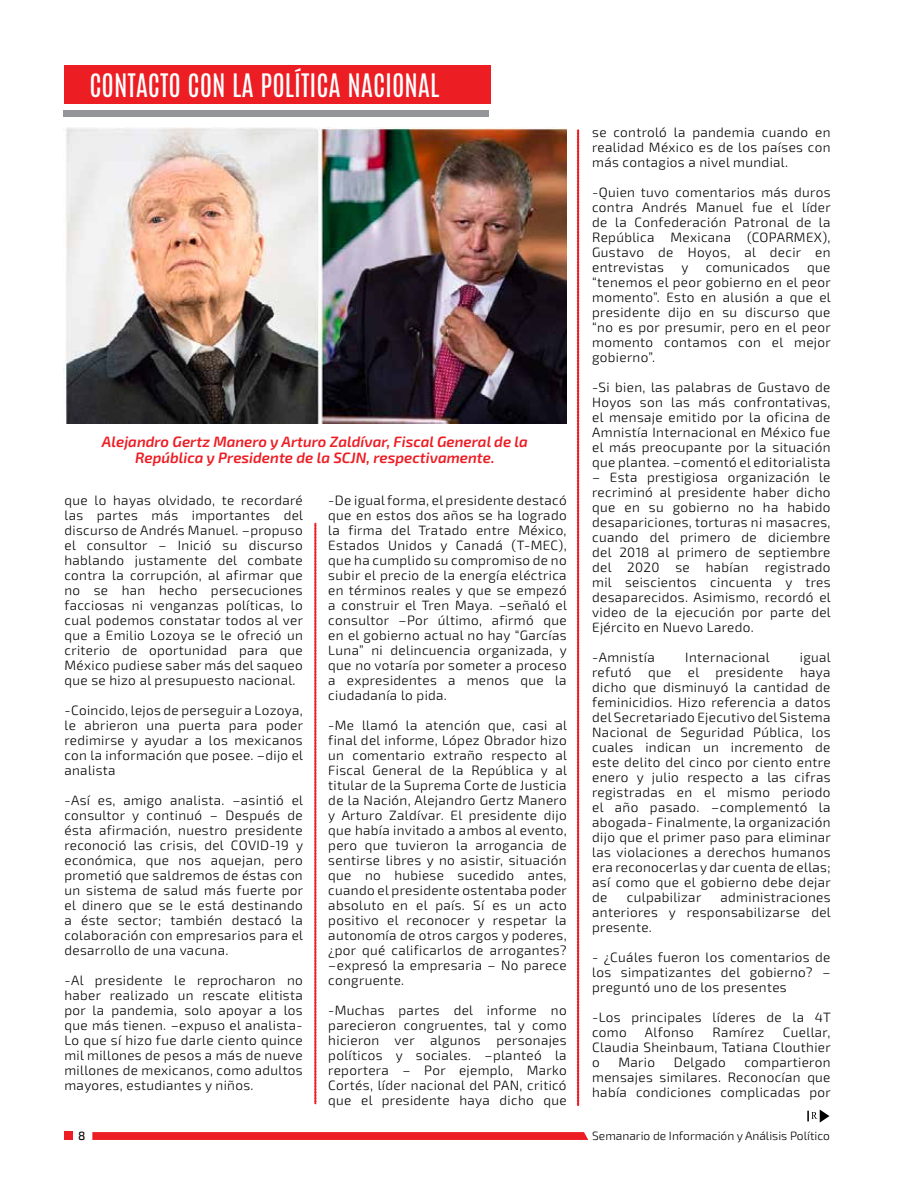
<style>
.page{position:relative;width:915px;height:1191px;background:#fff}
.page>*{position:absolute;margin:0;border:0;box-sizing:border-box;transform-origin:0 0}
.t1{font:27px "Antonio";color:#fff}
.t2{font:italic 600 15px/16.5px "Exo 2";color:#ed1d24;text-align:center}
.t3{font:300 13.5px/15px "Exo 2";letter-spacing:.025em;color:#000;text-align:justify}
.t4{font:300 12px "Exo 2";color:#000}
.t5{font:500 12px "Exo 2";color:#000}
</style>
<div class="page">
<div style="left:64px;top:1131px;width:8px;height:9px;background:#ed1d24"></div>
<svg style="left:92px;top:1132px;width:496px;height:8px;background:#ed2128"></svg>
<svg style="left:577px;top:130px;width:1px;height:975px"></svg>
<svg style="left:314px;top:523px;width:2px;height:581px"></svg>
<svg style="left:807px;top:1109px;width:22px;height:13px"></svg>
<div style="left:64px;top:66px;width:426px;height:38px;background:#ed1d24"></div>
<div style="left:63px;top:111px;width:425px;height:6px;background:#939598"></div>
<img style="left:64px;top:128px;width:502px;height:295px">
<h1 class="t1" style="left:89px;top:65px;width:351px">CONTACTO CON LA POLÍTICA NACIONAL</h1>
<p class="t2" style="left:102px;top:434px;width:427px">Alejandro Gertz Manero y Arturo Zaldívar, Fiscal General de la<br>República y Presidente de la SCJN, respectivamente.</p>
<p class="t3" style="left:64px;top:493px;width:240px">que lo hayas olvidado, te recordaré las partes más importantes del discurso de Andrés Manuel. –propuso el consultor – Inició su discurso hablando justamente del combate contra la corrupción, al afirmar que no se han hecho persecuciones facciosas ni venganzas políticas, lo cual podemos constatar todos al ver que a Emilio Lozoya se le ofreció un criterio de oportunidad para que México pudiese saber más del saqueo que se hizo al presupuesto nacional.</p>
<p class="t3" style="left:64px;top:703px;width:240px">-Coincido, lejos de perseguir a Lozoya, le abrieron una puerta para poder redimirse y ayudar a los mexicanos con la información que posee. –dijo el analista</p>
<p class="t3" style="left:64px;top:793px;width:240px">-Así es, amigo analista. –asintió el consultor y continuó – Después de ésta afirmación, nuestro presidente reconoció las crisis, del COVID-19 y económica, que nos aquejan, pero prometió que saldremos de éstas con un sistema de salud más fuerte por el dinero que se le está destinando a éste sector; también destacó la colaboración con empresarios para el desarrollo de una vacuna.</p>
<p class="t3" style="left:64px;top:973px;width:240px">-Al presidente le reprocharon no haber realizado un rescate elitista por la pandemia, solo apoyar a los que más tienen. –expuso el analista-Lo que sí hizo fue darle ciento quince mil millones de pesos a más de nueve millones de mexicanos, como adultos mayores, estudiantes y niños.</p>
<p class="t3" style="left:328px;top:493px;width:240px">-De igual forma, el presidente destacó que en estos dos años se ha logrado la firma del Tratado entre México, Estados Unidos y Canadá (T-MEC), que ha cumplido su compromiso de no subir el precio de la energía eléctrica en términos reales y que se empezó a construir el Tren Maya. –señaló el consultor –Por último, afirmó que en el gobierno actual no hay “Garcías Luna” ni delincuencia organizada, y que no votaría por someter a proceso a expresidentes a menos que la ciudadanía lo pida.</p>
<p class="t3" style="left:328px;top:718px;width:240px">-Me llamó la atención que, casi al final del informe, López Obrador hizo un comentario extraño respecto al Fiscal General de la República y al titular de la Suprema Corte de Justicia de la Nación, Alejandro Gertz Manero y Arturo Zaldívar. El presidente dijo que había invitado a ambos al evento, pero que tuvieron la arrogancia de sentirse libres y no asistir, situación que no hubiese sucedido antes, cuando el presidente ostentaba poder absoluto en el país. Sí es un acto positivo el reconocer y respetar la autonomía de otros cargos y poderes, ¿por qué calificarlos de arrogantes? –expresó la empresaria – No parece congruente.</p>
<p class="t3" style="left:328px;top:1003px;width:240px">-Muchas partes del informe no parecieron congruentes, tal y como hicieron ver algunos personajes políticos y sociales. –planteó la reportera – Por ejemplo, Marko Cortés, líder nacional del PAN, criticó que el presidente haya dicho que</p>
<p class="t3" style="left:592px;top:125px;width:240px">se controló la pandemia cuando en realidad México es de los países con más contagios a nivel mundial.</p>
<p class="t3" style="left:592px;top:185px;width:240px">-Quien tuvo comentarios más duros contra Andrés Manuel fue el líder de la Confederación Patronal de la República Mexicana (COPARMEX), Gustavo de Hoyos, al decir en entrevistas</p>
<p class="t3" style="left:681px;top:260px;width:9px">y</p>
<p class="t3" style="left:705px;top:260px;width:85px">comunicados</p>
<p class="t3" style="left:592px;top:260px;width:240px;text-indent:215px">que “tenemos el peor gobierno en el peor momento”. Esto en alusión a que el presidente dijo en su discurso que “no es por presumir, pero en el peor momento contamos con el mejor gobierno”.</p>
<p class="t3" style="left:592px;top:380px;width:240px">-Si bien, las palabras de Gustavo de Hoyos son las más confrontativas, el mensaje emitido por la oficina de Amnistía Internacional en México fue el más preocupante por la situación que plantea. –comentó el editorialista</p>
<p class="t3" style="left:592px;top:470px;width:240px">– Esta prestigiosa organización le recriminó al presidente haber dicho que en su gobierno no ha habido desapariciones, torturas ni masacres, cuando del primero de diciembre del 2018 al primero de septiembre del 2020 se habían registrado mil seiscientos cincuenta y tres desaparecidos. Asimismo, recordó el video de la ejecución por parte del Ejército en Nuevo Laredo.</p>
<p class="t3" style="left:592px;top:650px;width:64px">-Amnistía</p>
<p class="t3" style="left:685px;top:650px;width:86px">Internacional</p>
<p class="t3" style="left:592px;top:650px;width:240px;text-indent:208px">igual refutó que el presidente haya dicho que disminuyó la cantidad de feminicidios. Hizo referencia a datos del Secretariado Ejecutivo del Sistema Nacional de Seguridad Pública, los cuales indican un incremento de este delito del cinco por ciento entre enero y julio respecto a las cifras registradas en el mismo periodo el año pasado. –complementó la abogada- Finalmente, la organización dijo que el primer paso para eliminar las violaciones a derechos humanos era reconocerlas y dar cuenta de ellas; así como que el gobierno debe dejar de</p>
<p class="t3" style="left:592px;top:890px;width:240px;text-indent:128px">administraciones anteriores y responsabilizarse del presente.</p>
<p class="t3" style="left:592px;top:950px;width:240px">- ¿Cuáles fueron los comentarios de los simpatizantes del gobierno? – preguntó uno de los presentes</p>
<p class="t3" style="left:592px;top:1010px;width:240px">-Los principales líderes de la 4T como</p>
<p class="t3" style="left:626px;top:890px;width:76px">culpabilizar</p>
<p class="t3" style="left:644px;top:1025px;width:50px">Alfonso</p>
<p class="t3" style="left:712px;top:1025px;width:53px">Ramírez</p>
<p class="t3" style="left:592px;top:1025px;width:240px;text-indent:191px">Cuellar, Claudia Sheinbaum, Tatiana Clouthier o</p>
<p class="t3" style="left:618px;top:1055px;width:38px">Mario</p>
<p class="t3" style="left:673px;top:1055px;width:54px">Delgado</p>
<p class="t3" style="left:592px;top:1055px;width:240px;text-indent:152px">compartieron mensajes similares. Reconocían que había condiciones complicadas por</p>
<p class="t5" style="left:78px;top:1128px;width:9px">8</p>
<p class="t4" style="left:592px;top:1128px;width:239px">Semanario de Información y Análisis Político</p>
</div>
